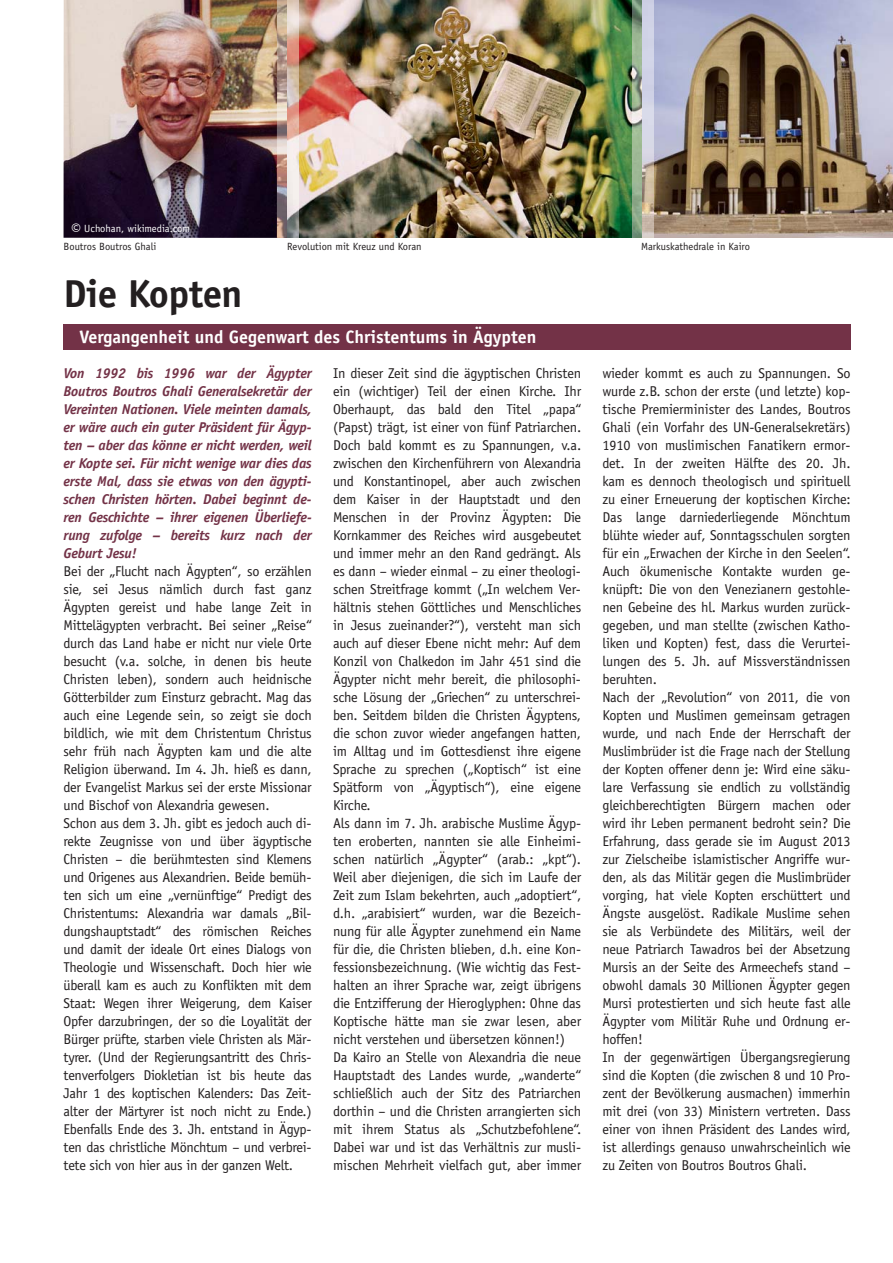
<style>
.page{position:relative;width:893px;height:1263px;background:#fff}
.page>*{position:absolute;margin:0;border:0;box-sizing:border-box;transform-origin:0 0}
.t1{font:700 39px "Officina Sans";letter-spacing:-.015em;color:#231f20}
.t2{font:700 18px "Officina Sans";color:#fff}
.t3{font:14.25px/18px "Officina Sans";letter-spacing:-.015em;color:#231f20}
.t4{font:italic 700 14.25px/18px "Officina Sans";letter-spacing:-.015em;color:#733247;text-align:justify}
.t5{font:10.5px "Officina Sans";color:#231f20}
.t6{font:10.5px "Officina Sans";color:#fff}
.s1{font-size:18px}
</style>
<div class="page">
<img style="left:64px;top:0;width:213px;height:238px">
<img style="left:298px;top:0;width:334px;height:238px">
<svg style="left:653px;top:0;width:239px;height:238px;background:#90837a"></svg>
<img style="left:277px;top:0;width:21px;height:238px">
<img style="left:632px;top:0;width:21px;height:238px">
<div style="left:64px;top:325px;width:786px;height:25px;background:#733247"></div>
<p class="t6" style="left:71px;top:224px;width:120px"><span class="s1">©</span> Uchohan, wikimedia.com</p>
<p class="t5" style="left:64px;top:243px;width:94px">Boutros Boutros Ghali</p>
<h1 class="t1" style="left:64px;top:279px;width:180px">Die Kopten</h1>
<p class="t5" style="left:287px;top:243px;width:136px">Revolution mit Kreuz und Koran</p>
<p class="t5" style="left:641px;top:243px;width:110px">Markuskathedrale in Kairo</p>
<p class="t2" style="left:80px;top:330px;width:458px">Vergangenheit und Gegenwart des Christentums in Ägypten</p>
<p class="t4" style="left:64px;top:365px;width:250px">Von 1992 bis 1996 war der Ägypter Boutros Boutros Ghali Generalsekretär der Vereinten Nationen. Viele meinten damals, er wäre auch ein guter Präsident für Ägyp - ten – aber das könne er nicht werden, weil er Kopte sei. Für nicht wenige war dies das erste Mal, dass sie etwas von den ägypti&shy;schen Christen hörten. Dabei beginnt de&shy;ren Geschichte – ihrer eigenen Überlie fe&shy;r ung zufolge – bereits kurz nach der Geburt Jesu!</p>
<p class="t3" style="left:64px;top:563px;width:250px">Bei der „Flucht nach Ägypten“, so erzählen sie, sei Jesus nämlich durch fast ganz Ägypten gereist und habe lange Zeit in Mittelägypten verbracht. Bei seiner „Reise“ durch das Land habe er nicht nur viele Orte besucht (v.a. solche, in denen bis heute Christen leben), sondern auch heidnische Götterbilder zum Einsturz gebracht. Mag das auch eine Legende sein, so zeigt sie doch bildlich, wie mit dem Christentum Christus sehr früh nach Ägypten kam und die alte Religion überwand. Im 4. Jh. hieß es dann, der Evangelist Markus sei der erste Missionar und Bischof von Alexandria gewesen.<br>Schon aus dem 3. Jh. gibt es jedoch auch di&shy;rekte Zeugnisse von und über ägyptische Christen – die berühmtesten sind Klemens und Origenes aus Alexandrien. Beide bemüh&shy;ten sich um eine „vernünftige“ Predigt des Christentums: Alexandria war damals „Bil - dungs hauptstadt“ des römischen Reiches und damit der ideale Ort eines Dialogs von Theologie und Wissenschaft. Doch hier wie überall kam es auch zu Konflikten mit dem Staat: Wegen ihrer Weigerung, dem Kaiser Opfer darzubringen, der so die Loyalität der Bürger prüfte, starben viele Christen als Mär - tyrer. (Und der Regierungsantritt des Chris - tenverfolgers Diokletian ist bis heute das Jahr 1 des koptischen Kalenders: Das Zeit - alter der Märtyrer ist noch nicht zu En de.)<br>Ebenfalls Ende des 3. Jh. entstand in Ägyp - ten das christliche Mönchtum – und ver brei&shy;tete sich von hier aus in der ganzen Welt.</p>
<p class="t3" style="left:333px;top:365px;width:250px">In dieser Zeit sind die ägyptischen Christen ein (wichtiger) Teil der einen Kirche. Ihr Oberhaupt, das bald den Titel „papa“ (Papst) trägt, ist einer von fünf Patriarchen.<br>Doch bald kommt es zu Spannungen, v.a. zwischen den Kirchen führern von Alexandria und Konstantinopel, aber auch zwischen dem Kaiser in der Hauptstadt und den Menschen in der Provinz Ägypten: Die Kornkammer des Reiches wird ausgebeutet und immer mehr an den Rand gedrängt. Als es dann – wieder einmal – zu einer theologi&shy;schen Streitfrage kommt („In welchem Ver - hältnis stehen Göttliches und Menschliches in Jesus zueinander?“), versteht man sich auch auf dieser Ebene nicht mehr: Auf dem Konzil von Chalkedon im Jahr 451 sind die Ägypter nicht mehr bereit, die philosophi&shy;sche Lösung der „Griechen“ zu unterschrei&shy;ben. Seitdem bilden die Christen Ägyptens, die schon zuvor wieder angefangen hatten, im Alltag und im Gottesdienst ihre eigene Sprache zu sprechen („Koptisch“ ist eine Spätform von „Ägyptisch“), eine eigene Kirche.<br>Als dann im 7. Jh. arabische Muslime Ägyp - ten eroberten, nannten sie alle Einheimi - schen natürlich „Ägypter“ (arab.: „kpt“).<br>Weil aber diejenigen, die sich im Laufe der Zeit zum Islam bekehrten, auch „adoptiert“, d.h. „arabisiert“ wurden, war die Bezeich - nung für alle Ägypter zunehmend ein Name für die, die Christen blieben, d.h. eine Kon - fes sionsbezeichnung. (Wie wichtig das Fest - halten an ihrer Sprache war, zeigt übrigens die Entzifferung der Hieroglyphen: Ohne das Koptische hätte man sie zwar lesen, aber nicht verstehen und übersetzen können!)<br>Da Kairo an Stelle von Alexandria die neue Hauptstadt des Landes wurde, „wanderte“ schließlich auch der Sitz des Patriarchen dorthin – und die Christen arrangierten sich mit ihrem Status als „Schutzbefohlene“.<br>Dabei war und ist das Verhältnis zur musli&shy;mischen Mehrheit vielfach gut, aber immer</p>
<p class="t3" style="left:602px;top:365px;width:250px">wieder kommt es auch zu Spannungen. So wurde z.B. schon der erste (und letzte) kop&shy;tische Premierminister des Landes, Boutros Ghali (ein Vorfahr des UN-Generalsekretärs)<br>1910 von muslimischen Fanatikern ermor&shy;det. In der zweiten Hälfte des 20. Jh. kam es dennoch theologisch und spirituell zu einer Erneuerung der koptischen Kirche:<br>Das lange darniederliegende Mönchtum blühte wieder auf, Sonntagsschulen sorgten für ein „Erwachen der Kirche in den Seelen“.<br>Auch ökumenische Kontakte wurden ge&shy;knüpft: Die von den Venezianern gestohle&shy;nen Gebeine des hl. Markus wurden zurück&shy;gegeben, und man stellte (zwischen Katho - liken und Kopten) fest, dass die Verur tei - lun gen des 5. Jh. auf Missverständ nissen beruhten.<br>Nach der „Revolution“ von 2011, die von Kopten und Muslimen gemeinsam getragen wurde, und nach Ende der Herrschaft der Muslimbrüder ist die Frage nach der Stellung der Kopten offener denn je: Wird eine säku&shy;lare Verfassung sie endlich zu vollständig gleichberechtigten Bürgern machen oder wird ihr Leben permanent bedroht sein? Die Erfahrung, dass gerade sie im August 2013 zur Zielscheibe islamistischer Angriffe wur&shy;den, als das Militär gegen die Muslimbrüder vorging, hat viele Kopten erschüttert und Ängste ausgelöst. Radikale Muslime sehen sie als Verbündete des Militärs, weil der neue Patriarch Tawadros bei der Absetzung Mursis an der Seite des Armeechefs stand – obwohl damals 30 Millionen Ägypter gegen Mursi protestierten und sich heute fast alle Ägypter vom Militär Ruhe und Ordnung er&shy;hoffen!<br>In der gegenwärtigen Übergangsregierung sind die Kopten (die zwischen 8 und 10 Pro - zent der Bevölkerung ausmachen) immerhin mit drei (von 33) Ministern vertreten. Dass einer von ihnen Präsident des Landes wird, ist allerdings genauso unwahrscheinlich wie zu Zeiten von Boutros Boutros Ghali.</p>
</div>
